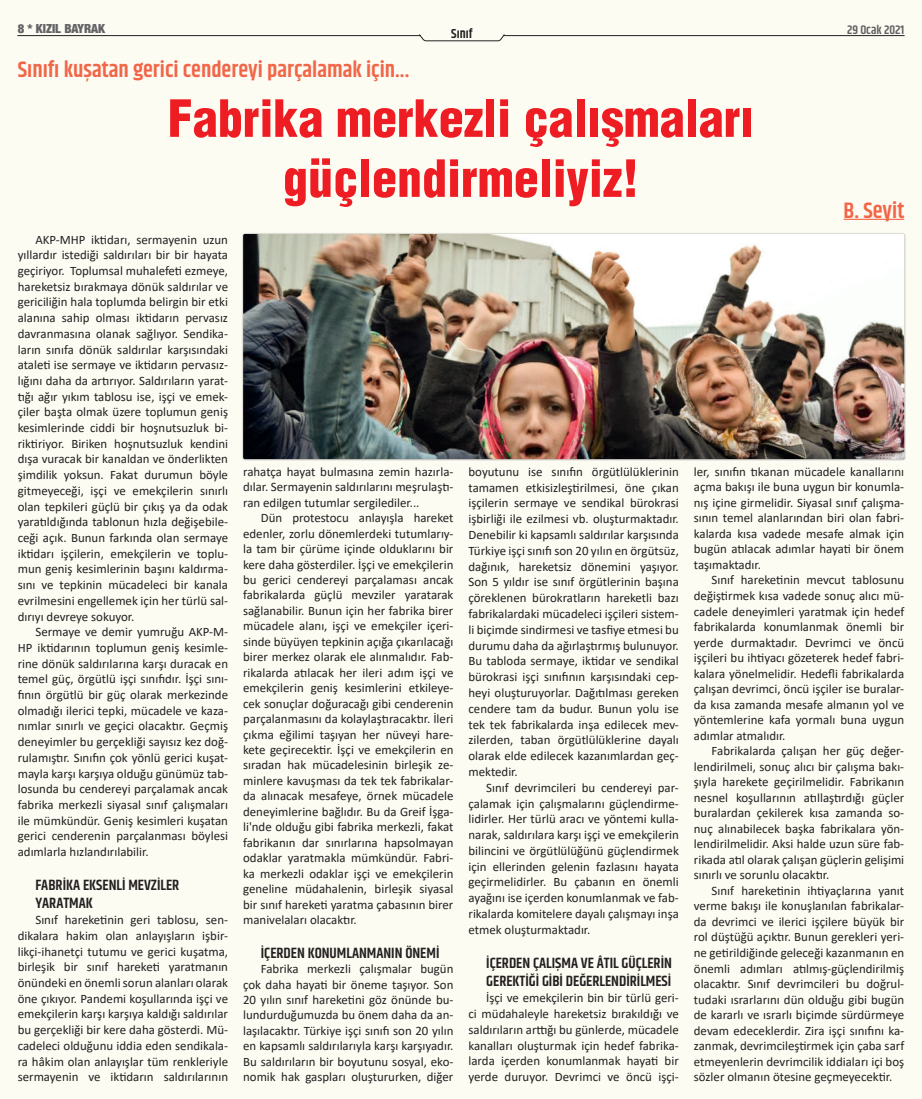
<style>
.page{position:relative;width:922px;height:1099px;background:#fff}
.page>*{position:absolute;margin:0;border:0;box-sizing:border-box;transform-origin:0 0}
.ana_başlık{font:900 condensed 50px/60px "Helvetica";color:#ee1d23;text-align:center}
.üst_baslik{font:600 22.5px "Khand";color:#f26648}
.üst_imza{font:600 22.5px "Khand";color:#f26648}
.ara_başlık{font:600 15px/18.2px "Khand";color:#231f20}
.t1{font:600 13.12px "Khand";color:#231f20}
.t2{font:12.88px/15.8px "Calibri";color:#231f20;text-align:justify}
.t3{font:900 condensed 12.5px "Helvetica Neue";color:#636366}
.t4{font:600 12.5px "Khand";color:#636366}
</style>
<div class="page">
<div style="left:0;top:0;width:921px;height:1098px;background:#fdfcf3"></div>
<hr style="left:18px;top:35px;width:402px;height:1px;background:#231f20">
<hr style="left:503px;top:35px;width:400px;height:1px;background:#231f20">
<svg style="left:419px;top:34px;width:85px;height:7px"></svg>
<hr style="left:843px;top:219px;width:61px;height:1px;background:#f26648">
<img style="left:243px;top:234px;width:661px;height:225px">
<p class="t3" style="left:18px;top:20px;width:89px">8 * KIZIL BAYRAK</p>
<p class="t4" style="left:846px;top:22px;width:59px">29 Ocak 2021</p>
<p class="t1" style="left:451px;top:25px;width:23px">Sınıf</p>
<p class="üst_baslik" style="left:18px;top:54px;width:393px">Sınıfı kuşatan gerici cendereyi parçalamak için...</p>
<p class="ana_başlık" style="left:168px;top:88px;width:588px">Fabrika merkezli çalışmaları güçlendirmeliyiz!</p>
<p class="üst_imza" style="left:843px;top:195px;width:62px">B. Seyit</p>
<p class="t2" style="left:18px;top:231px;width:212px;text-indent:18px">AKP-MHP iktidarı, sermayenin uzun yıllardır istediği saldırıları bir bir hayata geçiriyor. Toplumsal muhalefeti ezmeye, hareketsiz bırakmaya dönük saldırılar ve gericiliğin hala toplumda belirgin bir etki alanına sahip olması iktidarın pervasız davranmasına olanak sağlıyor. Sendika&shy;ların sınıfa dönük saldırılar karşısındaki ataleti ise sermaye ve iktidarın pervasız&shy;lığını daha da artırıyor. Saldırıların yarat&shy;tığı ağır yıkım tablosu ise, işçi ve emek&shy;çiler başta olmak üzere toplumun geniş kesimlerinde ciddi bir hoşnutsuzluk bi&shy;riktiriyor. Biriken hoşnutsuzluk kendini dışa vuracak bir kanaldan ve önderlikten şimdilik yoksun. Fakat durumun böyle gitmeyeceği, işçi ve emekçilerin sınırlı olan tepkileri güçlü bir çıkış ya da odak yaratıldığında tablonun hızla değişebile&shy;ceği açık. Bunun farkında olan sermaye iktidarı işçilerin, emekçilerin ve toplu&shy;mun geniş kesimlerinin başını kaldırma&shy;sını ve tepkinin mücadeleci bir kanala evrilmesini engellemek için her türlü sal&shy;dırıyı devreye sokuyor.</p>
<p class="t2" style="left:18px;top:623px;width:212px;text-indent:18px">Sermaye ve demir yumruğu AKP-M-HP iktidarının toplumun geniş kesimle&shy;rine dönük saldırılarına karşı duracak en temel güç, örgütlü işçi sınıfıdır. İşçi sını&shy;fının örgütlü bir güç olarak merkezinde olmadığı ilerici tepki, mücadele ve kaza&shy;nımlar sınırlı ve geçici olacaktır. Geçmiş deneyimler bu gerçekliği sayısız kez doğ&shy;rulamıştır. Sınıfın çok yönlü gerici kuşat&shy;mayla karşı karşıya olduğu günümüz tab&shy;losunda bu cendereyi parçalamak ancak fabrika merkezli siyasal sınıf çalışmaları ile mümkündür. Geniş kesimleri kuşatan gerici cenderenin parçalanması böylesi adımlarla hızlandırılabilir.</p>
<p class="ara_başlık" style="left:35px;top:876px;width:145px">FABRIKA EKSENLI MEVZILER<br>YARATMAK</p>
<p class="t2" style="left:18px;top:911px;width:212px;text-indent:18px">Sınıf hareketinin geri tablosu, sen&shy;dikalara hakim olan anlayışların işbir&shy;likçi-ihanetçi tutumu ve gerici kuşatma, birleşik bir sınıf hareketi yaratmanın önündeki en önemli sorun alanları olarak öne çıkıyor. Pandemi koşullarında işçi ve emekçilerin karşı karşıya kaldığı saldırılar bu gerçekliği bir kere daha gösterdi. Mü&shy;cadeleci olduğunu iddia eden sendikala&shy;ra hâkim olan anlayışlar tüm renkleriyle sermayenin ve iktidarın saldırılarının</p>
<p class="t2" style="left:243px;top:463px;width:212px">rahatça hayat bulmasına zemin hazırla&shy;dılar. Sermayenin saldırılarını meşrulaştı&shy;ran edilgen tutumlar sergilediler...</p>
<p class="t2" style="left:243px;top:510px;width:212px;text-indent:18px">Dün protestocu anlayışla hareket edenler, zorlu dönemlerdeki tutumlarıy&shy;la tam bir çürüme içinde olduklarını bir kere daha gösterdiler. İşçi ve emekçilerin bu gerici cendereyi parçalaması ancak fabrikalarda güçlü mevziler yaratarak sağlanabilir. Bunun için her fabrika birer mücadele alanı, işçi ve emekçiler içeri&shy;sinde büyüyen tepkinin açığa çıkarılacağı birer merkez olarak ele alınmalıdır. Fab&shy;rikalarda atılacak her ileri adım işçi ve emekçilerin geniş kesimlerini etkileye&shy;cek sonuçlar doğuracağı gibi cenderenin parçalanmasını da kolaylaştıracaktır. İleri çıkma eğilimi taşıyan her nüveyi hare&shy;kete geçirecektir. İşçi ve emekçilerin en sıradan hak mücadelesinin birleşik ze&shy;minlere kavuşması da tek tek fabrikalar&shy;da alınacak mesafeye, örnek mücadele deneyimlerine bağlıdır. Bu da Greif İşga&shy;li'nde olduğu gibi fabrika merkezli, fakat fabrikanın dar sınırlarına hapsolmayan odaklar yaratmakla mümkündür. Fabri&shy;ka merkezli odaklar işçi ve emekçilerin geneline müdahalenin, birleşik siyasal bir sınıf hareketi yaratma çabasının birer manivelaları olacaktır.</p>
<p class="ara_başlık" style="left:261px;top:944px;width:180px">İÇERDEN KONUMLANMANIN ÖNEMI</p>
<p class="t2" style="left:243px;top:960px;width:212px;text-indent:18px">Fabrika merkezli çalışmalar bugün çok daha hayati bir öneme taşıyor. Son 20 yılın sınıf hareketini göz önünde bu&shy;lundurduğumuzda bu önem daha da an&shy;laşılacaktır. Türkiye işçi sınıfı son 20 yılın en kapsamlı saldırılarıyla karşı karşıyadır.<br>Bu saldırıların bir boyutunu sosyal, eko&shy;nomik hak gaspları oluştururken, diğer</p>
<p class="t2" style="left:468px;top:463px;width:212px">boyutunu ise sınıfın örgütlülüklerinin tamamen etkisizleştirilmesi, öne çıkan işçilerin sermaye ve sendikal bürokrasi işbirliği ile ezilmesi vb. oluşturmaktadır.<br>Denebilir ki kapsamlı saldırılar karşısında Türkiye işçi sınıfı son 20 yılın en örgütsüz, dağınık, hareketsiz dönemini yaşıyor.<br>Son 5 yıldır ise sınıf örgütlerinin başına çöreklenen bürokratların hareketli bazı fabrikalardaki mücadeleci işçileri sistem&shy;li biçimde sindirmesi ve tasfiye etmesi bu durumu daha da ağırlaştırmış bulunuyor.<br>Bu tabloda sermaye, iktidar ve sendikal bürokrasi işçi sınıfının karşısındaki cep&shy;heyi oluşturuyorlar. Dağıtılması gereken cendere tam da budur. Bunun yolu ise tek tek fabrikalarda inşa edilecek mev&shy;zilerden, taban örgütlülüklerine dayalı olarak elde edilecek kazanımlardan geç&shy;mektedir.</p>
<p class="t2" style="left:468px;top:779px;width:212px;text-indent:18px">Sınıf devrimcileri bu cendereyi par&shy;çalamak için çalışmalarını güçlendirme&shy;lidirler. Her türlü aracı ve yöntemi kulla&shy;narak, saldırılara karşı işçi ve emekçilerin bilincini ve örgütlülüğünü güçlendirmek için ellerinden gelenin fazlasını hayata geçirmelidirler. Bu çabanın en önemli ayağını ise içerden konumlanmak ve fab&shy;rikalarda komitelere dayalı çalışmayı inşa etmek oluşturmaktadır.</p>
<p class="ara_başlık" style="left:486px;top:954px;width:187px">İÇERDEN ÇALIŞMA VE ÂTIL GÜÇLERIN<br>GEREKTIĞI GIBI DEĞERLENDIRILMESI</p>
<p class="t2" style="left:468px;top:989px;width:212px;text-indent:18px">İşçi ve emekçilerin bin bir türlü geri&shy;ci müdahaleyle hareketsiz bırakıldığı ve saldırıların arttığı bu günlerde, mücadele kanalları oluşturmak için hedef fabrika&shy;larda içerden konumlanmak hayati bir yerde duruyor. Devrimci ve öncü işçi-</p>
<p class="t2" style="left:693px;top:463px;width:212px">ler, sınıfın tıkanan mücadele kanallarını açma bakışı ile buna uygun bir konumla&shy;nış içine girmelidir. Siyasal sınıf çalışma&shy;sının temel alanlarından biri olan fabri&shy;kalarda kısa vadede mesafe almak için bugün atılacak adımlar hayati bir önem taşımaktadır.</p>
<p class="t2" style="left:693px;top:572px;width:212px;text-indent:18px">Sınıf hareketinin mevcut tablosunu değiştirmek kısa vadede sonuç alıcı mü&shy;cadele deneyimleri yaratmak için hedef fabrikalarda konumlanmak önemli bir yerde durmaktadır. Devrimci ve öncü işçileri bu ihtiyacı gözeterek hedef fabri&shy;kalara yönelmelidir. Hedefli fabrikalarda çalışan devrimci, öncü işçiler ise buralar&shy;da kısa zamanda mesafe almanın yol ve yöntemlerine kafa yormalı buna uygun adımlar atmalıdır.</p>
<p class="t2" style="left:693px;top:742px;width:212px;text-indent:18px">Fabrikalarda çalışan her güç değer&shy;lendirilmeli, sonuç alıcı bir çalışma bakı&shy;şıyla harekete geçirilmelidir. Fabrikanın nesnel koşullarının atıllaştırdığı güçler buralardan çekilerek kısa zamanda so&shy;nuç alınabilecek başka fabrikalara yön&shy;lendirilmelidir. Aksi halde uzun süre fab&shy;rikada atıl olarak çalışan güçlerin gelişimi sınırlı ve sorunlu olacaktır.</p>
<p class="t2" style="left:693px;top:882px;width:212px;text-indent:18px">Sınıf hareketinin ihtiyaçlarına yanıt verme bakışı ile konuşlanılan fabrikalar&shy;da devrimci ve ilerici işçilere büyük bir rol düştüğü açıktır. Bunun gerekleri yeri&shy;ne getirildiğinde geleceği kazanmanın en önemli adımları atılmış-güçlendirilmiş olacaktır. Sınıf devrimcileri bu doğrul&shy;tudaki ısrarlarını dün olduğu gibi bugün de kararlı ve ısrarlı biçimde sürdürmeye devam edeceklerdir. Zira işçi sınıfını ka&shy;zanmak, devrimcileştirmek için çaba sarf etmeyenlerin devrimcilik iddiaları içi boş sözler olmanın ötesine geçmeyecektir.</p>
</div>
